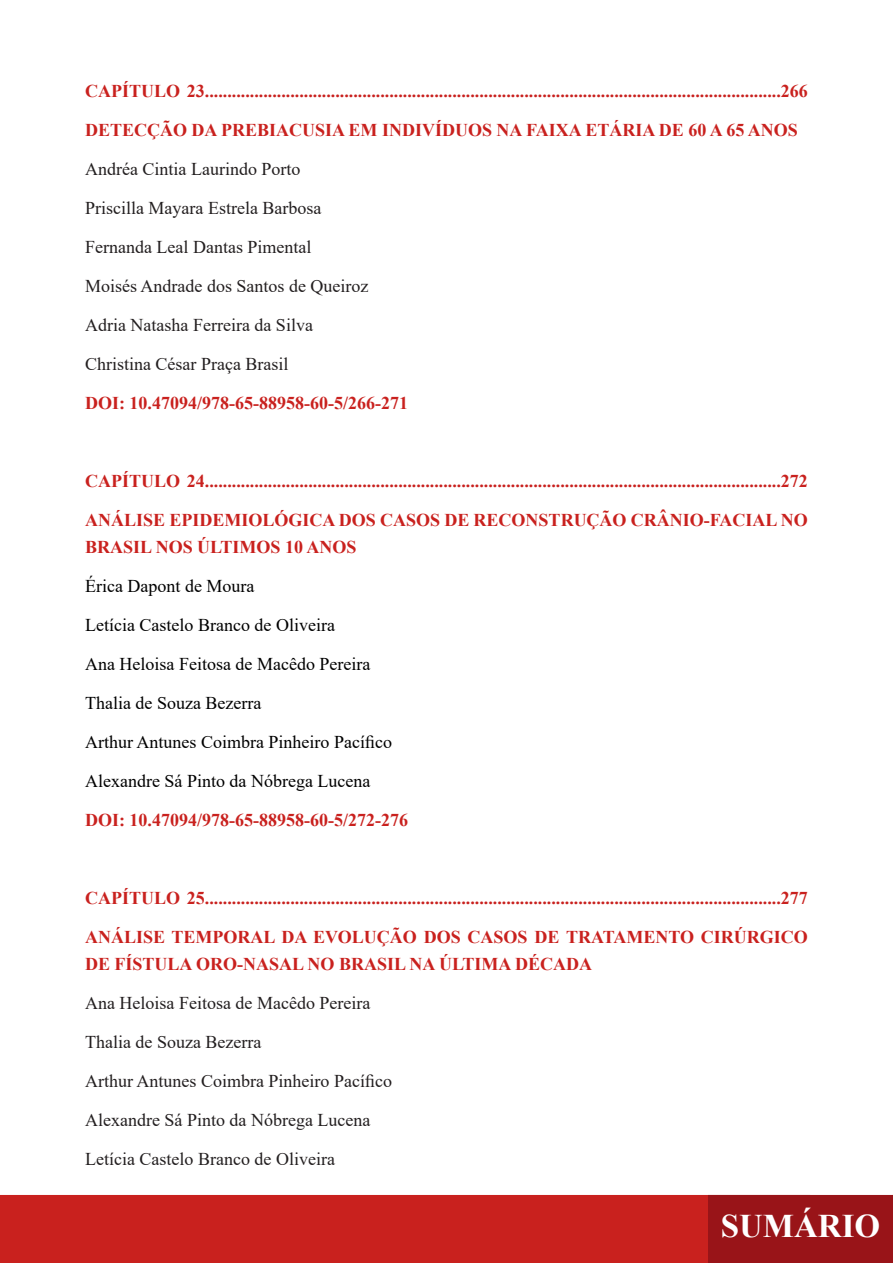
<style>
.page{position:relative;width:893px;height:1263px;background:#fff}
.page>*{position:absolute;margin:0;border:0;box-sizing:border-box;transform-origin:0 0}
.t1{font:700 33px "Times New Roman";color:#fff}
.t2{font:700 18px/27px "Times New Roman";color:#c9211e}
.t3{font:18px "Times New Roman";color:#231f20}
.t4{font:18px "Times New Roman";color:#000}
</style>
<div class="page">
<div style="left:0;top:1195px;width:810px;height:68px;background:#c9211e"></div>
<div style="left:709px;top:1196px;width:183px;height:66px;background:#991418"></div>
<div style="left:708px;top:1195px;width:185px;height:68px;border:2px solid #991418"></div>
<p class="t2" style="left:85px;top:77px;width:724px">CAPÍTULO 23................................................................................................................................266</p>
<p class="t2" style="left:85px;top:116px;width:714px">DETECÇÃO DA PREBIACUSIA EM INDIVÍDUOS NA FAIXA ETÁRIA DE 60 A 65 ANOS</p>
<p class="t3" style="left:85px;top:157px;width:217px">Andréa Cintia Laurindo Porto</p>
<p class="t3" style="left:85px;top:196px;width:238px">Priscilla Mayara Estrela Barbosa</p>
<p class="t3" style="left:85px;top:235px;width:228px">Fernanda Leal Dantas Pimental</p>
<p class="t3" style="left:85px;top:274px;width:285px">Moisés Andrade dos Santos de Queiroz</p>
<p class="t3" style="left:85px;top:313px;width:229px">Adria Natasha Ferreira da Silva</p>
<p class="t3" style="left:85px;top:352px;width:205px">Christina César Praça Brasil</p>
<p class="t2" style="left:85px;top:389px;width:324px">DOI: 10.47094/978-65-88958-60-5/266-271</p>
<p class="t2" style="left:85px;top:467px;width:724px">CAPÍTULO 24................................................................................................................................272</p>
<p class="t2" style="left:85px;top:506px;width:724px">ANÁLISE EPIDEMIOLÓGICA DOS CASOS DE RECONSTRUÇÃO CRÂNIO-FACIAL NO<br>BRASIL NOS ÚLTIMOS 10 ANOS</p>
<p class="t4" style="left:85px;top:574px;width:171px">Érica Dapont de Moura</p>
<p class="t4" style="left:85px;top:613px;width:251px">Letícia Castelo Branco de Oliveira</p>
<p class="t4" style="left:85px;top:652px;width:287px">Ana Heloisa Feitosa de Macêdo Pereira</p>
<p class="t4" style="left:85px;top:691px;width:178px">Thalia de Souza Bezerra</p>
<p class="t4" style="left:85px;top:730px;width:308px">Arthur Antunes Coimbra Pinheiro Pacífico</p>
<p class="t4" style="left:85px;top:769px;width:287px">Alexandre Sá Pinto da Nóbrega Lucena</p>
<p class="t2" style="left:85px;top:806px;width:324px">DOI: 10.47094/978-65-88958-60-5/272-276</p>
<p class="t2" style="left:85px;top:884px;width:724px">CAPÍTULO 25................................................................................................................................277</p>
<p class="t2" style="left:85px;top:923px;width:724px">ANÁLISE TEMPORAL DA EVOLUÇÃO DOS CASOS DE TRATAMENTO CIRÚRGICO<br>DE FÍSTULA ORO-NASAL NO BRASIL NA ÚLTIMA DÉCADA</p>
<p class="t3" style="left:85px;top:991px;width:287px">Ana Heloisa Feitosa de Macêdo Pereira</p>
<p class="t3" style="left:85px;top:1030px;width:178px">Thalia de Souza Bezerra</p>
<p class="t3" style="left:85px;top:1069px;width:308px">Arthur Antunes Coimbra Pinheiro Pacífico</p>
<p class="t3" style="left:85px;top:1108px;width:287px">Alexandre Sá Pinto da Nóbrega Lucena</p>
<p class="t3" style="left:85px;top:1147px;width:251px">Letícia Castelo Branco de Oliveira</p>
<h1 class="t1" style="left:721px;top:1202px;width:161px">SUMÁRIO</h1>
</div>
